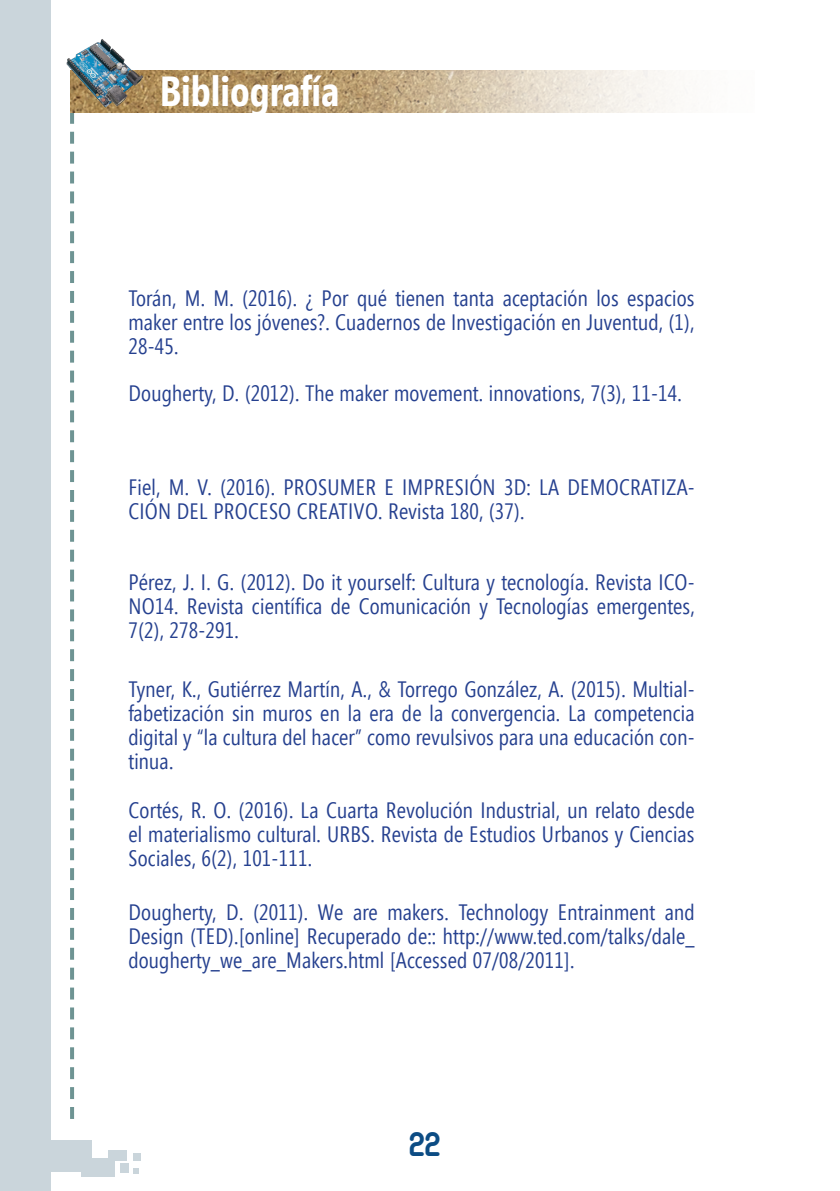
<style>
.page{position:relative;width:840px;height:1191px;background:#fff}
.page>*{position:absolute;margin:0;border:0;box-sizing:border-box;transform-origin:0 0}
.t1{font:700 42px "Segoe Condensed";color:#fff}
.t2{font:34px "Nanosecond Thick BRK";color:#0c4c84}
.Paragraph_Style_1{font:22.2px/24px "Segoe Condensed";letter-spacing:.01em;color:#25408f;text-align:justify}
</style>
<div class="page">
<div style="left:0;top:0;width:51px;height:1191px;background:#cad5db"></div>
<div style="left:37px;top:1139px;width:55px;height:32px;background:#cad5db"></div>
<div style="left:81px;top:1158px;width:33px;height:18px;background:#cad5db"></div>
<div style="left:109px;top:1150px;width:18px;height:10px;background:#cad5db"></div>
<svg style="left:133px;top:1168px;width:5px;height:5px"></svg>
<div style="left:120px;top:1163px;width:9px;height:9px;background:#cad5db"></div>
<div style="left:133px;top:1153px;width:8px;height:7px;background:#cad5db"></div>
<svg style="left:70px;top:115px;width:4px;height:1004px"></svg>
<img style="left:154px;top:70px;width:521px;height:43px">
<img style="left:66px;top:39px;width:88px;height:76px">
<p class="t1" style="left:160px;top:65px;width:181px">Bibliografía</p>
<p class="Paragraph_Style_1" style="left:128px;top:286px;width:567px">Torán, M. M. (2016). ¿ Por qué tienen tanta aceptación los espacios maker entre los jóvenes?. Cuadernos de Investigación en Juventud, (1), 28-45.</p>
<p class="Paragraph_Style_1" style="left:128px;top:381px;width:554px">Dougherty, D. (2012). The maker movement. innovations, 7(3), 11-14.</p>
<p class="Paragraph_Style_1" style="left:128px;top:475px;width:567px">Fiel, M. V. (2016). PROSUMER E IMPRESIÓN 3D: LA DEMOCRATIZA-<br>CIÓN DEL PROCESO CREATIVO. Revista 180, (37).</p>
<p class="Paragraph_Style_1" style="left:128px;top:570px;width:567px">Pérez, J. I. G. (2012). Do it yourself: Cultura y tecnología. Revista ICO-NO14. Revista científica de Comunicación y Tecnologías emergentes, 7(2), 278-291.</p>
<p class="Paragraph_Style_1" style="left:128px;top:677px;width:567px">Tyner, K., Gutiérrez Martín, A., &amp; Torrego González, A. (2015). Multial&shy;fabetización sin muros en la era de la convergencia. La competencia digital y “la cultura del hacer” como revulsivos para una educación con&shy;tinua.</p>
<p class="Paragraph_Style_1" style="left:128px;top:798px;width:567px">Cortés, R. O. (2016). La Cuarta Revolución Industrial, un relato desde el materialismo cultural. URBS. Revista de Estudios Urbanos y Ciencias Sociales, 6(2), 101-111.</p>
<p class="Paragraph_Style_1" style="left:128px;top:900px;width:567px">Dougherty, D. (2011). We are makers. Technology Entrainment and Design (TED).[online] Recuperado de:: http://www.ted.com/talks/dale_ dougherty_we_are_Makers.html [Accessed 07/08/2011].</p>
<h2 class="t2" style="left:409px;top:1126px;width:33px">22</h2>
</div>
